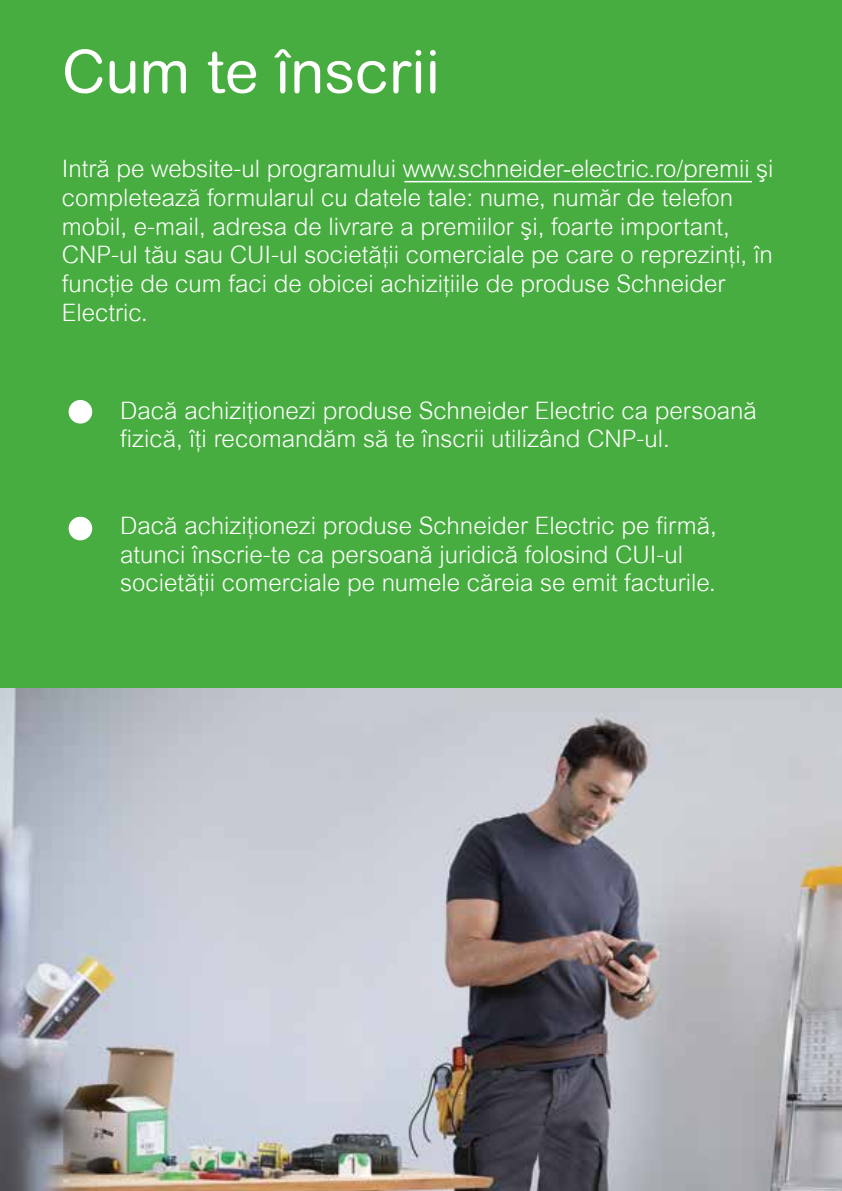
<style>
.page{position:relative;width:842px;height:1191px;background:#fff}
.page>*{position:absolute;margin:0;border:0;box-sizing:border-box;transform-origin:0 0}
.t1{font:60px "Arial Rounded MT Pro";color:#fff}
.t2{font:24px/28.8px "Arial MT Std Light RO";color:#fff}
.t3{font:300 24px "Arial Rounded MT Pro";color:#fff}
.s1{font-family:"Arial MT Std Light RO";font-weight:400}
</style>
<div class="page">
<div style="left:0;top:0;width:842px;height:689px;background:#48ad40"></div>
<div style="left:69px;top:400px;width:23px;height:23px;background:#fff;border-radius:50%"></div>
<div style="left:69px;top:517px;width:23px;height:23px;background:#fff;border-radius:50%"></div>
<img style="left:0;top:689px;width:842px;height:502px">
<hr style="left:404px;top:181px;width:348px;height:1px;background:#fff">
<h1 class="t1" style="left:62px;top:37px;width:380px">Cum te înscrii</h1>
<p class="t3" style="left:62px;top:155px;width:713px"><span class="s1">Intră pe website-ul programului</span> www.schneider-electric.ro/premii <span class="s1">şi</span></p>
<p class="t2" style="left:62px;top:183px;width:712px">completează formularul cu datele tale: nume, număr de telefon mobil, e-mail, adresa de livrare a premiilor şi, foarte important, CNP-ul tău sau CUI-ul societăţii comerciale pe care o reprezinţi, în funcţie de cum faci de obicei achiziţiile de produse Schneider Electric.</p>
<p class="t2" style="left:120px;top:396px;width:638px">Dacă achiziţionezi produse Schneider Electric ca persoană fizică, îţi recomandăm să te înscrii utilizând CNP-ul.</p>
<p class="t2" style="left:120px;top:511px;width:598px">Dacă achiziţionezi produse Schneider Electric pe firmă, atunci înscrie-te ca persoană juridică folosind CUI-ul societăţii comerciale pe numele căreia se emit facturile.</p>
</div>
